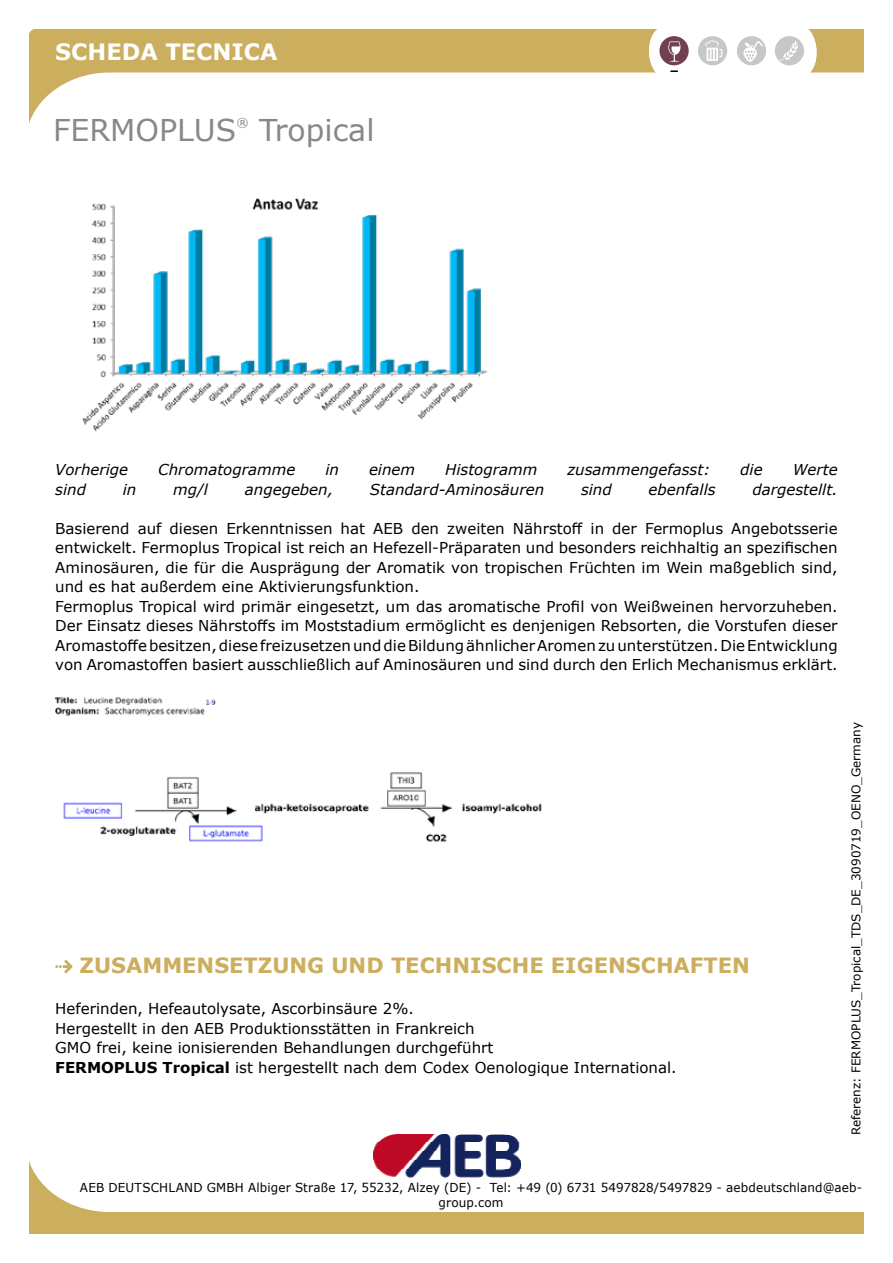
<style>
.page{position:relative;width:893px;height:1263px;background:#fff}
.page>*{position:absolute;margin:0;border:0;box-sizing:border-box;transform-origin:0 0}
.t1{font:30px "Verdana";color:#87888a}
.t2{font:700 22.5px "Verdana";color:#fff}
.t3{font:700 21px "Verdana";color:#ccae5f}
.t4{font:15px/19.5px "Verdana";color:#000}
.t5{font:italic 15px "Verdana";color:#000}
.t6{font:12.3px/14.9px "Verdana";letter-spacing:.01em;color:#000;text-align:center}
.t7{font:12.3px "Verdana";color:#87888a}
.t8{font:12px "Verdana";color:#000}
.s1{font-weight:700}
</style>
<div class="page">
<svg style="left:30px;top:1161px;width:833px;height:72px"></svg>
<svg style="left:30px;top:30px;width:833px;height:91px"></svg>
<div style="left:649px;top:22px;width:167px;height:60px;background:#fff;border-radius:28px"></div>
<svg style="left:670px;top:70px;width:8px;height:2px"></svg>
<div style="left:775px;top:36px;width:29px;height:29px;background:#c6c7c8;border-radius:50%"></div>
<svg style="left:779px;top:40px;width:19px;height:21px"></svg>
<div style="left:737px;top:36px;width:29px;height:29px;background:#c6c7c8;border-radius:50%"></div>
<div style="left:659px;top:36px;width:30px;height:29px;background:#724053;border-radius:50%"></div>
<div style="left:698px;top:36px;width:29px;height:29px;background:#c6c7c8;border-radius:50%"></div>
<svg style="left:705px;top:40px;width:17px;height:21px"></svg>
<svg style="left:668px;top:41px;width:12px;height:21px"></svg>
<svg style="left:743px;top:41px;width:20px;height:21px"></svg>
<img style="left:374px;top:1134px;width:146px;height:43px">
<img style="left:82px;top:198px;width:405px;height:234px">
<img style="left:55px;top:697px;width:487px;height:145px">
<svg style="left:55px;top:960px;width:17px;height:13px"></svg>
<h2 class="t2" style="left:55px;top:36px;width:224px">SCHEDA TECNICA</h2>
<h1 class="t1" style="left:53px;top:110px;width:185px">FERMOPLUS</h1>
<p class="t7" style="left:236px;top:114px;width:14px">®</p>
<h1 class="t1" style="left:259px;top:110px;width:117px">Tropical</h1>
<p class="t5" style="left:55px;top:459px;width:74px">Vorherige</p>
<p class="t5" style="left:158px;top:459px;width:138px">Chromatogramme</p>
<p class="t5" style="left:325px;top:459px;width:15px">in</p>
<p class="t5" style="left:369px;top:459px;width:48px">einem</p>
<p class="t5" style="left:445px;top:459px;width:94px">Histogramm</p>
<p class="t5" style="left:567px;top:459px;width:144px">zusammengefasst:</p>
<p class="t5" style="left:740px;top:459px;width:24px">die</p>
<p class="t5" style="left:793px;top:459px;width:47px">Werte</p>
<p class="t5" style="left:55px;top:479px;width:32px">sind</p>
<p class="t5" style="left:123px;top:479px;width:15px">in</p>
<p class="t5" style="left:173px;top:479px;width:36px">mg/l</p>
<p class="t5" style="left:245px;top:479px;width:90px">angegeben,</p>
<p class="t5" style="left:370px;top:479px;width:176px">Standard-Aminosäuren</p>
<p class="t5" style="left:581px;top:479px;width:32px">sind</p>
<p class="t5" style="left:649px;top:479px;width:69px">ebenfalls</p>
<p class="t5" style="left:752px;top:479px;width:87px">dargestellt.</p>
<p class="t4" style="left:55px;top:518px;width:784px">Basierend auf diesen Erkenntnissen hat AEB den zweiten Nährstoff in der Fermoplus Angebotsserie entwickelt. Fermoplus Tropical ist reich an Hefezell-Präparaten und besonders reichhaltig an spezifischen Aminosäuren, die für die Ausprägung der Aromatik von tropischen Früchten im Wein maßgeblich sind, und es hat außerdem eine Aktivierungsfunktion.<br>Fermoplus Tropical wird primär eingesetzt, um das aromatische Profil von Weißweinen hervorzuheben.<br>Der Einsatz dieses Nährstoffs im Moststadium ermöglicht es denjenigen Rebsorten, die Vorstufen dieser Aromastoffe besitzen, diese freizusetzen und die Bildung ähnlicher Aromen zu unterstützen. Die Entwicklung von Aromastoffen basiert ausschließlich auf Aminosäuren und sind durch den Erlich Mechanismus erklärt.</p>
<h3 class="t3" style="left:80px;top:951px;width:672px">ZUSAMMENSETZUNG UND TECHNISCHE EIGENSCHAFTEN</h3>
<p class="t4" style="left:55px;top:999px;width:623px">Heferinden, Hefeautolysate, Ascorbinsäure 2%.<br>Hergestellt in den AEB Produktionsstätten in Frankreich<br>GMO frei, keine ionisierenden Behandlungen durchgeführt<br><span class="s1">FERMOPLUS Tropical</span> ist hergestellt nach dem Codex Oenologique International.</p>
<p class="t8" style="left:848px;top:1135px;width:415px;rotate:-90deg">Referenz: FERMOPLUS_Tropical_TDS_DE_3090719_OENO_Germany</p>
<p class="t6" style="left:80px;top:1180px;width:784px">AEB DEUTSCHLAND GMBH Albiger Straße 17, 55232, Alzey (DE) - Tel: +49 (0) 6731 5497828/5497829 - aebdeutschland@aeb&shy;group.com</p>
</div>
